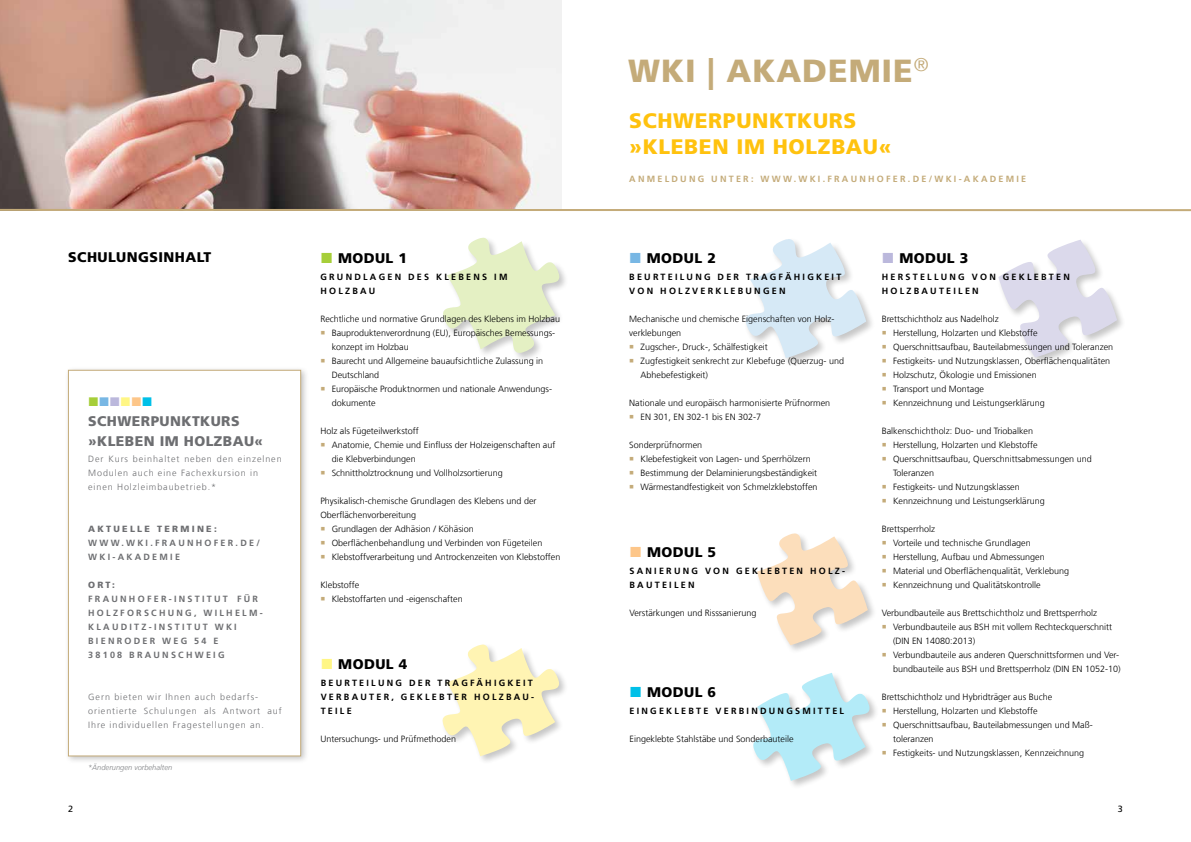
<style>
.page{position:relative;width:1191px;height:842px;background:#fff}
.page>*{position:absolute;margin:0;border:0;box-sizing:border-box;transform-origin:0 0}
.t1{font:900 32px "Frutiger LT Com";letter-spacing:.03em;color:#c4ab79}
.t2{font:900 21px/26px "Frutiger LT Com";letter-spacing:.03em;color:#ffc20e}
.t3{font:900 14px "Frutiger LT Com";letter-spacing:.03em;color:#000}
.t4{font:900 14px/20px "Frutiger LT Com";letter-spacing:.03em;color:#6d6e71}
.t5{font:300 9px/14px "Frutiger LT Com";color:#000}
.t6{font:700 9px/14px "Frutiger LT Com";letter-spacing:.25em;color:#000}
.t7{font:300 9px/14px "Frutiger LT Com";letter-spacing:.1em;color:#6d6e71}
.t8{font:700 9px/14px "Frutiger LT Com";letter-spacing:.25em;color:#6d6e71}
.t9{font:700 9px "Frutiger LT Com";letter-spacing:.25em;color:#c4ab79}
.t10{font:900 9px "Frutiger LT Com";letter-spacing:.25em;color:#6d6e71}
.t11{font:9px "Frutiger LT Com";color:#000}
.t12{font:italic 300 7.5px "Frutiger LT Com";color:#808285}
</style>
<div class="page">
<svg style="left:443px;top:237px;width:122px;height:122px"></svg>
<svg style="left:745px;top:239px;width:124px;height:125px"></svg>
<svg style="left:998px;top:240px;width:121px;height:120px"></svg>
<svg style="left:442px;top:644px;width:123px;height:118px"></svg>
<svg style="left:757px;top:533px;width:113px;height:115px"></svg>
<img style="left:0;top:0;width:562px;height:209px">
<div style="left:64px;top:366px;width:245px;height:398px;background:#000;opacity:.24"></div>
<div style="left:68px;top:370px;width:233px;height:386px;background:#fff;border:1px solid #c4ab79"></div>
<hr style="left:0;top:209px;width:1191px;height:2px;background:#c4ab79">
<svg style="left:753px;top:673px;width:123px;height:113px"></svg>
<h3 class="t3" style="left:68px;top:249px;width:144px">SCHULUNGSI NHALT</h3>
<h3 class="t4" style="left:88px;top:411px;width:176px">SCHWERPUNKTKURS »KLEBEN IM HOLZBAU«</h3>
<p class="t7" style="left:88px;top:452px;width:195px">Der Kurs beinhaltet neben den einzelnen<br>Modulen auch eine Fachexkursion in einen Holzleimbaubetrieb.*</p>
<p class="t10" style="left:88px;top:523px;width:130px">AKTUELLE TERMI NE:</p>
<p class="t8" style="left:88px;top:536px;width:12px">WWW</p>
<p class="t8" style="left:121px;top:536px;width:13px">.WKI</p>
<p class="t8" style="left:150px;top:536px;width:111px">.FRAUNH OFER.DE/</p>
<p class="t8" style="left:88px;top:550px;width:9px">WKI</p>
<p class="t8" style="left:112px;top:550px;width:69px">-AKADEMI E</p>
<p class="t10" style="left:88px;top:579px;width:28px">ORT:</p>
<p class="t8" style="left:88px;top:592px;width:176px">F RAUNH OFER-INSTI TUT FÜ R<br>HOLZFORSCH UNG, WI LH ELM-<br>KLAUDI TZ-INSTI TUT WKI<br>BI ENRODER WEG 54 E<br>38108 B RAUNSCHW</p>
<p class="t8" style="left:206px;top:648px;width:20px">EIG</p>
<p class="t7" style="left:88px;top:690px;width:195px">Gern bieten wir Ihnen auch bedarfs&shy;orientierte Schulungen als Antwort auf<br>Ihre individuellen Fragestellungen an.</p>
<p class="t12" style="left:88px;top:763px;width:86px">*Änderungen vorbehalten</p>
<h3 class="t3" style="left:338px;top:249px;width:71px">MODUL 1</h3>
<p class="t6" style="left:320px;top:270px;width:189px">G RUNDLAGEN DES KLEBENS I M<br>HOLZBAU</p>
<p class="t5" style="left:332px;top:312px;width:230px;text-indent:-11px">Rechtliche und normative Grundlagen des Klebens im Holzbau Bauproduktenverordnung (EU), Europäisches Bemessungs&shy;konzept im Holzbau<br>Baurecht und Allgemeine bauaufsichtliche Zulassung in Deutschland<br>Europäische Produktnormen und nationale Anwendungs&shy;dokumente</p>
<p class="t5" style="left:332px;top:424px;width:225px;text-indent:-11px">Holz als Fügeteilwerkstoff<br>Anatomie, Chemie und Einfluss der Holzeigenschaften auf die Klebverbindungen<br>Schnittholztrocknung und Vollholzsortierung</p>
<p class="t5" style="left:320px;top:494px;width:218px">Physikalisch-chemische Grundlagen des Klebens und der</p>
<p class="t5" style="left:320px;top:508px;width:97px">Oberflächenvorbereitung</p>
<p class="t5" style="left:332px;top:522px;width:144px">Grundlagen der Adhäsion / Köhäsion</p>
<p class="t5" style="left:332px;top:536px;width:212px">Oberflächenbehandlung und Verbinden von Fügeteilen</p>
<p class="t5" style="left:332px;top:550px;width:230px">Klebstoffverarbeitung und Antrockenzeiten von Klebstoffen</p>
<p class="t5" style="left:332px;top:578px;width:132px;text-indent:-11px">Klebstoffe<br>Klebstoffarten und -eigenschaften</p>
<h3 class="t3" style="left:338px;top:655px;width:71px">MODUL 4</h3>
<p class="t6" style="left:321px;top:676px;width:215px">B EURTEI LUNG DER TRAGFÄHI GKEI T<br>VERBAUTER, GEKLEBTER HOLZBAU-<br>TEI LE</p>
<p class="t5" style="left:320px;top:732px;width:137px">Untersuchungs- und Prüfmethoden</p>
<h1 class="t1" style="left:628px;top:52px;width:302px">WKI | AKADEMIE<sup>®</sup></h1>
<h2 class="t2" style="left:629px;top:107px;width:264px">SCHWERPUNKTKURS »KLEBEN IM HOLZBAU«</h2>
<p class="t9" style="left:629px;top:174px;width:143px">ANMELDUNG UNTER: WWW</p>
<p class="t9" style="left:793px;top:174px;width:13px">.WKI</p>
<p class="t9" style="left:822px;top:174px;width:120px">.FRAUNH OFER.DE/WKI</p>
<p class="t9" style="left:958px;top:174px;width:69px">-AKADEMI E</p>
<h3 class="t3" style="left:647px;top:250px;width:71px">MODUL 2</h3>
<p class="t6" style="left:629px;top:270px;width:214px">B EURTEI LUNG DER TRAGFÄHI GKEI T<br>VON HOLZVERKLEBUNGEN</p>
<p class="t5" style="left:629px;top:312px;width:207px">Mechanische und chemische Eigenschaften von Holz-</p>
<p class="t5" style="left:629px;top:326px;width:54px">verklebungen</p>
<p class="t5" style="left:640px;top:340px;width:129px">Zugscher-, Druck-, Schälfestigkeit</p>
<p class="t5" style="left:640px;top:354px;width:205px">Zugfestigkeit senkrecht zur Klebefuge (Querzug- und</p>
<p class="t5" style="left:640px;top:368px;width:69px">Abhebefestigkeit)</p>
<p class="t5" style="left:640px;top:396px;width:191px;text-indent:-11px">Nationale und europäisch harmonisierte Prüfnormen<br>EN 301, EN 302-1 bis EN 302-7</p>
<p class="t5" style="left:640px;top:438px;width:178px;text-indent:-11px">Sonderprüfnormen<br>Klebefestigkeit von Lagen- und Sperrhölzern Bestimmung der Delaminierungsbeständigkeit Wärmestandfestigkeit von Schmelzklebstoffen</p>
<h3 class="t3" style="left:647px;top:544px;width:71px">MODUL 5</h3>
<p class="t6" style="left:629px;top:564px;width:217px">SANI ERUNG VON GEKLEBTEN HOLZ-<br>BAUTEI LEN</p>
<p class="t5" style="left:629px;top:606px;width:129px">Verstärkungen und Risssanierung</p>
<h3 class="t3" style="left:647px;top:684px;width:71px">MODUL 6</h3>
<p class="t6" style="left:629px;top:704px;width:216px">EI NGEKLEBTE VERBI NDUNGSMI TTEL</p>
<p class="t5" style="left:629px;top:732px;width:166px">Eingeklebte Stahlstäbe und Sonderbauteile</p>
<h3 class="t3" style="left:899px;top:249px;width:71px">MODUL 3</h3>
<p class="t6" style="left:881px;top:270px;width:190px">HERSTELLUNG VON GEKLEBTEN<br>HOLZBAUTEI LEN</p>
<p class="t5" style="left:893px;top:312px;width:222px;text-indent:-11px">Brettschichtholz aus Nadelholz<br>Herstellung, Holzarten und Klebstoffe Querschnittsaufbau, Bauteilabmessungen und Toleranzen Festigkeits- und Nutzungsklassen, Oberflächenqualitäten Holzschutz, Ökologie und Emissionen<br>Transport und Montage<br>Kennzeichnung und Leistungserklärung</p>
<p class="t5" style="left:893px;top:424px;width:200px;text-indent:-11px">Balkenschichtholz: Duo- und Triobalken<br>Herstellung, Holzarten und Klebstoffe Querschnittsaufbau, Querschnittsabmessungen und Toleranzen<br>Festigkeits- und Nutzungsklassen<br>Kennzeichnung und Leistungserklärung</p>
<p class="t5" style="left:893px;top:522px;width:178px;text-indent:-11px">Brettsperrholz<br>Vorteile und technische Grundlagen Herstellung, Aufbau und Abmessungen Material und Oberflächenqualität, Verklebung Kennzeichnung und Qualitätskontrolle</p>
<p class="t5" style="left:893px;top:606px;width:229px;text-indent:-11px">Verbundbauteile aus Brettschichtholz und Brettsperrholz Verbundbauteile aus BSH mit vollem Rechteckquerschnitt (DIN EN 14080:2013)<br>Verbundbauteile aus anderen Querschnittsformen und Ver&shy;bundbauteile aus BSH und Brettsperrholz (DIN EN 1052-10)</p>
<p class="t5" style="left:893px;top:690px;width:201px;text-indent:-11px">Brettschichtholz und Hybridträger aus Buche Herstellung, Holzarten und Klebstoffe Querschnittsaufbau, Bauteilabmessungen und Maß&shy;toleranzen<br>Festigkeits- und Nutzungsklassen, Kennzeichnung</p>
<p class="t11" style="left:68px;top:804px;width:7px">2</p>
<p class="t11" style="left:1118px;top:804px;width:7px">3</p>
</div>
